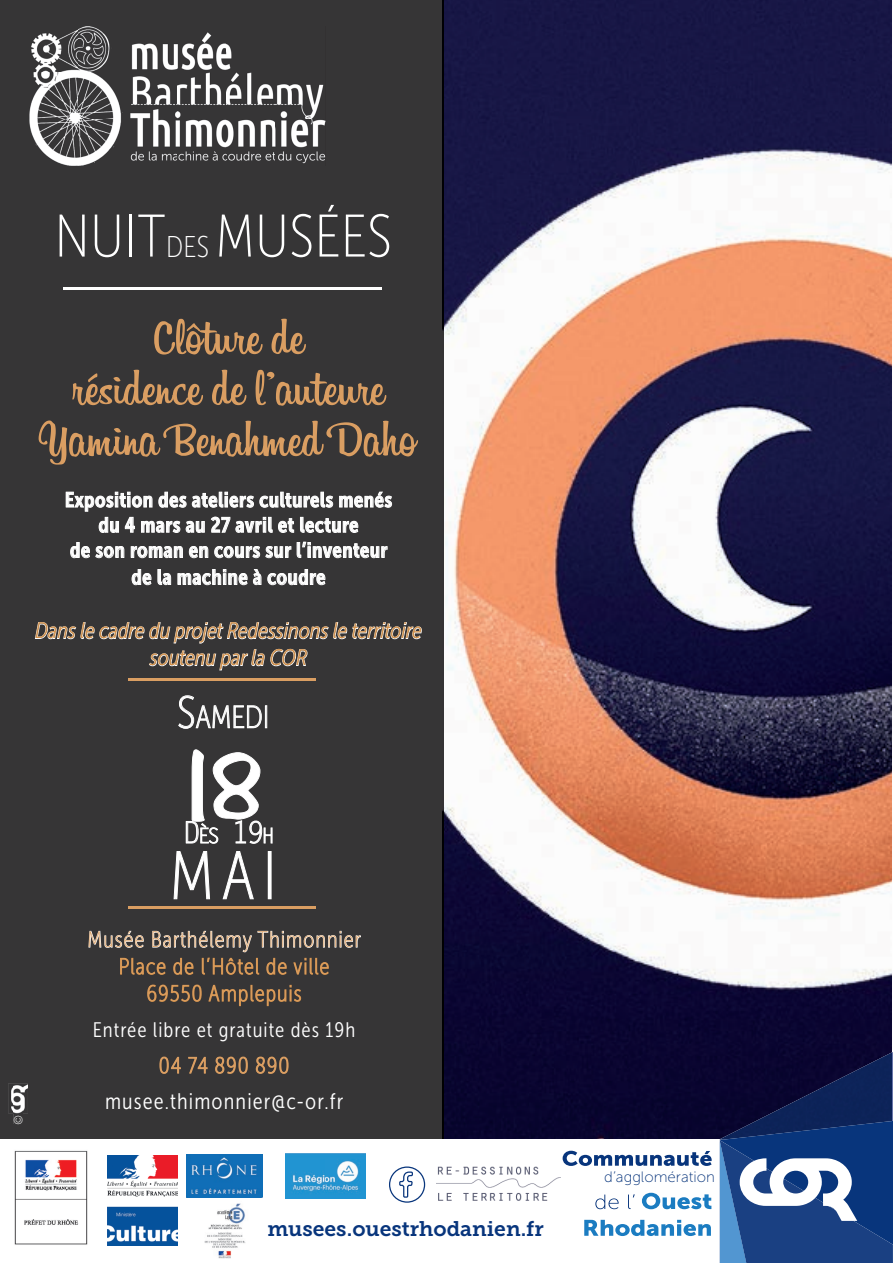
<style>
.page{position:relative;width:893px;height:1263px;background:#fff}
.page>*{position:absolute;margin:0;border:0;box-sizing:border-box;transform-origin:0 0}
.t1{font:105px "Billabong";color:#fff}
.t2{font:67.5px "Museo Sans Cond 100";color:#fff}
.t3{font:60px "Museo Sans Cond 100";letter-spacing:.01em;color:#fff}
.t4{font:51px/51px "Billabong";color:#da9e62;text-align:center}
.t5{font:31.5px "Museo Sans Cond 100";color:#fff}
.t6{font:30px "Letter Gothic Std";color:#fff}
.t7{font:italic 22.5px/27px "Museo Sans Cond 300";color:#d4924b;text-align:center}
.t8{font:22.5px "Museo Sans Cond 100";letter-spacing:.05em;color:#da9e62}
.t9{font:22.5px "Museo Sans Cond 300";letter-spacing:.05em;color:#fff}
.t10{font:21px/25.8px "Museo Sans Cond 700";letter-spacing:.025em;color:#fff;text-align:center}
.t11{font:21px "Museo Sans Cond 300";letter-spacing:.05em;color:#fff}
.t12{font:21px "Museo Slab 700";color:#08357c}
.t13{font:15px "Museo Sans 100";color:#08357c}
.t14{font:12px "Museo Sans 100";color:#fff}
.s1{font-size:30px}
.s2{font-size:45px}
.s3{font-size:21px}
</style>
<div class="page">
<img style="left:443px;top:0;width:449px;height:1140px">
<div style="left:0;top:0;width:443px;height:1139px;background:#363536"></div>
<div style="left:14px;top:1113px;width:9px;height:11px;background:#363536"></div>
<img style="left:29px;top:26px;width:296px;height:140px">
<svg style="left:178px;top:695px;width:84px;height:34px;background:#5f5e5f"></svg>
<div style="left:265px;top:706px;width:2px;height:22px;border:1px solid #fff"></div>
<svg style="left:173px;top:851px;width:37px;height:48px;background:#5b5a5b"></svg>
<svg style="left:222px;top:851px;width:32px;height:48px;background:#525152"></svg>
<div style="left:268px;top:851px;width:3px;height:48px;border:1px solid #fff"></div>
<svg style="left:88px;top:908px;width:273px;height:67px;background:#4f4b47"></svg>
<svg style="left:147px;top:984px;width:55px;height:18px"></svg>
<svg style="left:208px;top:984px;width:94px;height:23px;background:#5d4c3b"></svg>
<svg style="left:159px;top:1056px;width:22px;height:18px"></svg>
<svg style="left:188px;top:1056px;width:20px;height:18px"></svg>
<svg style="left:215px;top:1056px;width:33px;height:18px"></svg>
<svg style="left:255px;top:1056px;width:34px;height:18px"></svg>
<img style="left:8px;top:1084px;width:20px;height:29px">
<img style="left:14px;top:1085px;width:9px;height:28px">
<hr style="left:63px;top:287px;width:319px;height:3px;background:#fff">
<svg style="left:186px;top:749px;width:87px;height:95px;background:#4e4d4e"></svg>
<hr style="left:129px;top:906px;width:187px;height:3px;background:#da9e62">
<hr style="left:129px;top:678px;width:187px;height:3px;background:#da9e62">
<svg style="left:66px;top:491px;width:326px;height:42px;background:#5f5f5f"></svg>
<svg style="left:70px;top:542px;width:55px;height:16px"></svg>
<svg style="left:131px;top:546px;width:52px;height:12px"></svg>
<svg style="left:189px;top:541px;width:199px;height:17px;background:#6d6d6d"></svg>
<svg style="left:131px;top:569px;width:40px;height:16px"></svg>
<svg style="left:177px;top:569px;width:149px;height:16px;background:#747374"></svg>
<svg style="left:35px;top:622px;width:387px;height:49px;background:#565656"></svg>
<svg style="left:389px;top:1166px;width:37px;height:37px"></svg>
<svg style="left:584px;top:1220px;width:127px;height:16px"></svg>
<svg style="left:642px;top:1193px;width:69px;height:16px"></svg>
<svg style="left:595px;top:1194px;width:40px;height:15px"></svg>
<svg style="left:563px;top:1151px;width:149px;height:15px"></svg>
<svg style="left:720px;top:1052px;width:173px;height:211px;background:#2a4479"></svg>
<img style="left:437px;top:1166px;width:124px;height:35px">
<img style="left:186px;top:1154px;width:77px;height:44px">
<img style="left:107px;top:1155px;width:71px;height:90px">
<img style="left:14px;top:1150px;width:74px;height:95px">
<img style="left:285px;top:1153px;width:80px;height:45px">
<img style="left:204px;top:1203px;width:42px;height:56px">
<h3 class="t3" style="left:55px;top:204px;width:339px">NUIT<span class="s1">DES</span> MUSÉES</h3>
<h3 class="t4" style="left:41px;top:310px;width:376px">Clôture de<br>résidence de l’auteure<br>Yamina Benahmed Daho</h3>
<p class="t10" style="left:65px;top:487px;width:329px">Exposition des ateliers culturels menés du 4 mars au 27 avril et lecture<br>de son roman en cours sur l’inventeur de la machine à coudre</p>
<p class="t7" style="left:35px;top:617px;width:388px">Dans le cadre du projet Redessinons le territoire soutenu par la COR</p>
<h3 class="t5" style="left:177px;top:700px;width:94px"><span class="s2">S</span>AMEDI</h3>
<h1 class="t1" style="left:185px;top:720px;width:78px">18</h1>
<h2 class="t2" style="left:170px;top:840px;width:108px">MAI</h2>
<h3 class="t6" style="left:183px;top:815px;width:93px">D<span class="s3">ÈS</span> 19<span class="s3">H</span></h3>
<p class="t8" style="left:88px;top:927px;width:275px">Musée Barthélemy Thimonnier</p>
<p class="t14" style="left:12px;top:1125px;width:12px;rotate:-90deg">©</p>
<p class="t11" style="left:93px;top:1018px;width:264px">Entrée libre et gratuite dès 19h</p>
<p class="t9" style="left:105px;top:1089px;width:240px">musee.thimonnier@c-or.fr</p>
<p class="t12" style="left:267px;top:1217px;width:278px">musees.ouestrhodanien.fr</p>
<p class="t13" style="left:604px;top:1169px;width:112px">d’agglomération</p>
</div>
